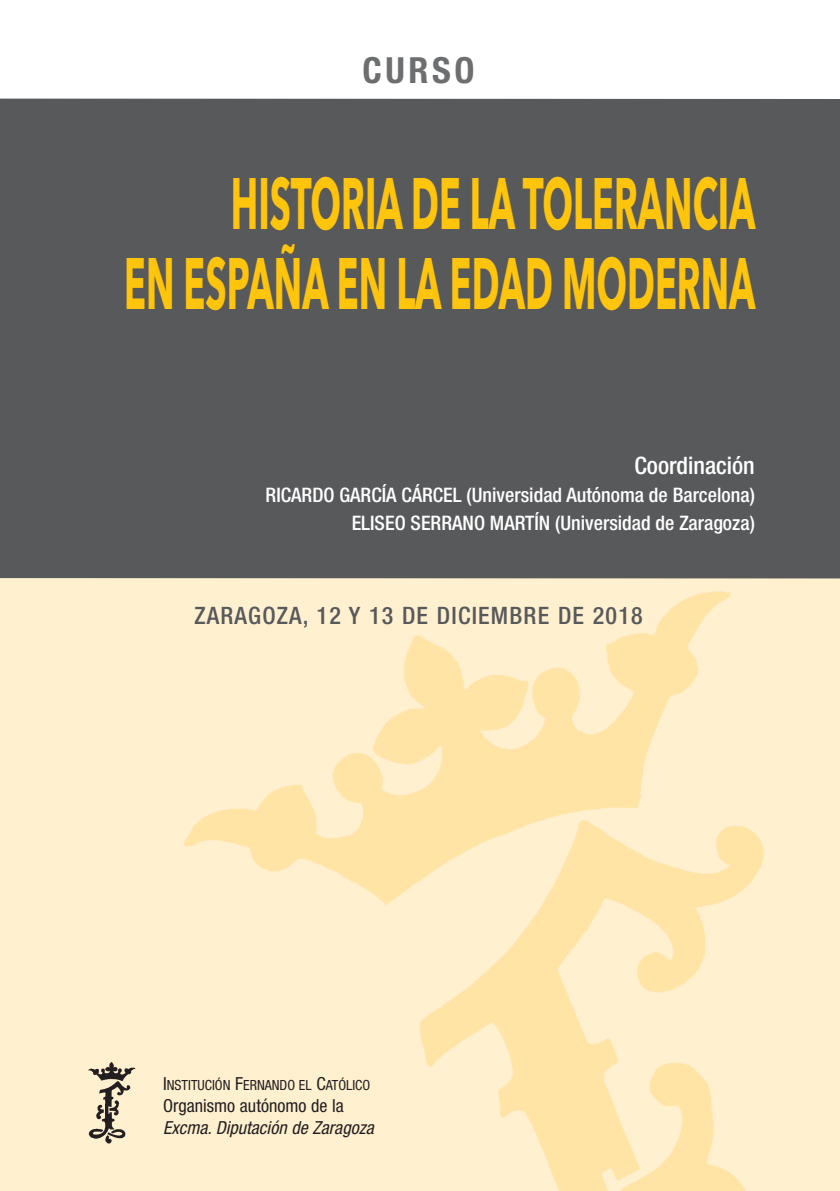
<style>
.page{position:relative;width:840px;height:1191px;background:#fff}
.page>*{position:absolute;margin:0;border:0;box-sizing:border-box;transform-origin:0 0}
.t1{font:700 72px/80px "Avenir Next";color:#ffc40c;text-align:right;scale:.5 1}
.t2{font:700 condensed 36px "Helvetica Neue LT Std";letter-spacing:.1em;color:#6d6e70}
.t3{font:500 condensed 24px "Helvetica Neue LT Std";letter-spacing:.05em;color:#58595b}
.t4{font:500 condensed 24px "Helvetica Neue LT Std";color:#fff}
.t5{font:500 condensed 20px/28px "Helvetica Neue LT Std";color:#fff;text-align:right}
.t6{font:italic condensed 18px/22px "Helvetica Neue LT Std";color:#231f20}
.t7{font:condensed 14px "Helvetica Neue LT Std";color:#231f20}
.s1{font-size:18px}
.s2{font-style:normal}
</style>
<div class="page">
<div style="left:0;top:578px;width:839px;height:613px;background:#fff0d0"></div>
<img style="left:78px;top:578px;width:761px;height:613px">
<div style="left:0;top:99px;width:839px;height:479px;background:#58595b"></div>
<img style="left:82px;top:1060px;width:58px;height:91px">
<p class="t2" style="left:362px;top:57px;width:113px">CURSO</p>
<p class="t1" style="left:124px;top:164px;width:1263px">HISTORIA DE LA TOLERANCIA<br>EN ESPAÑA EN LA EDAD MODERNA</p>
<p class="t4" style="left:634px;top:456px;width:122px">Coordinación</p>
<p class="t5" style="left:265px;top:482px;width:490px">RICARDO GARCÍA CÁRCEL (Universidad Autónoma de Barcelona)<br>ELISEO SERRANO MARTÍN (Universidad de Zaragoza)</p>
<p class="t3" style="left:194px;top:607px;width:449px">ZARAGOZA, 12 Y 13 DE DICIEMBRE DE 2018</p>
<p class="t7" style="left:163px;top:1080px;width:208px"><span class="s1">I</span>NSTITUCIÓN <span class="s1">F</span>ERNANDO EL <span class="s1">C</span>ATÓLICO</p>
<p class="t6" style="left:163px;top:1096px;width:212px"><span class="s2">Organismo autónomo de la<br></span>Excma. Diputación de Zaragoza</p>
</div>
